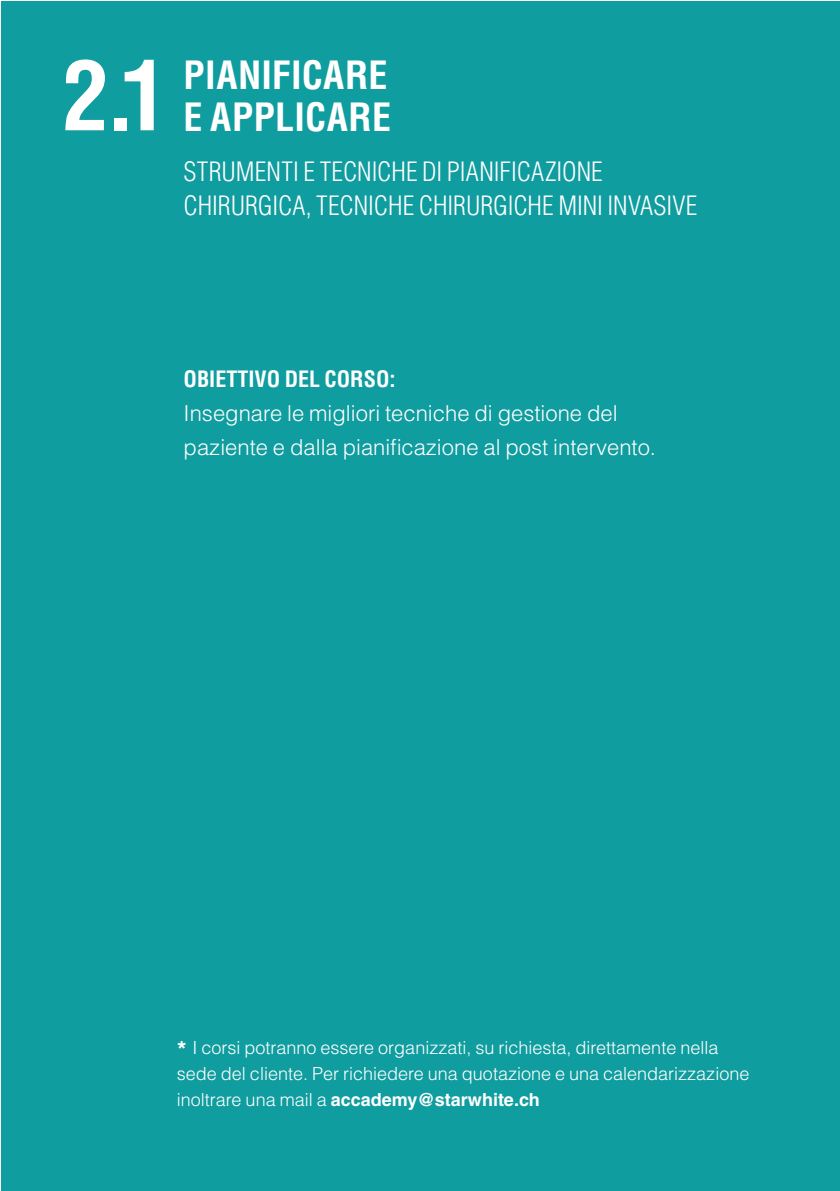
<style>
.page{position:relative;width:840px;height:1191px;background:#fff}
.page>*{position:absolute;margin:0;border:0;box-sizing:border-box;transform-origin:0 0}
.t1{font:700 condensed 94px "Helvetica LT Std";color:#fff}
.t2{font:700 condensed 38px/42.4px "Helvetica LT Std";letter-spacing:.01em;color:#fff}
.t3{font:300 condensed 26px/34px "Helvetica LT Std";letter-spacing:-.005em;color:#fff}
.t4{font:300 22px/34px "Helvetica LT Std";color:#fff}
.t5{font:700 condensed 22px "Helvetica LT Std";color:#fff}
.t6{font:300 18px/26px "Helvetica LT Std";color:#fff}
.s1{font-weight:900}
.s2{font-weight:700}
</style>
<div class="page">
<div style="left:1px;top:1px;width:838px;height:1190px;background:#109d9f"></div>
<h1 class="t1" style="left:62px;top:37px;width:107px">2.1</h1>
<h2 class="t2" style="left:183px;top:54px;width:209px">PIANIFICARE<br>E APPLICARE</h2>
<h3 class="t3" style="left:183px;top:155px;width:515px">STRUMENTI E TECNICHE DI PIANIFICAZIONE<br>CHIRURGICA, TECNICHE CHIRURGICHE MINI INVASIVE</h3>
<p class="t5" style="left:183px;top:365px;width:213px">OBIETTIVO DEL CORSO:</p>
<p class="t4" style="left:183px;top:396px;width:473px">Insegnare le migliori tecniche di gestione del paziente e dalla pianificazione al post intervento.</p>
<p class="t6" style="left:177px;top:1034px;width:573px"><span class="s1">*</span> I corsi potranno essere organizzati, su richiesta, direttamente nella sede del cliente. Per richiedere una quotazione e una calendarizzazione inoltrare una mail a <span class="s2">accademy@starwhite.ch</span></p>
</div>
